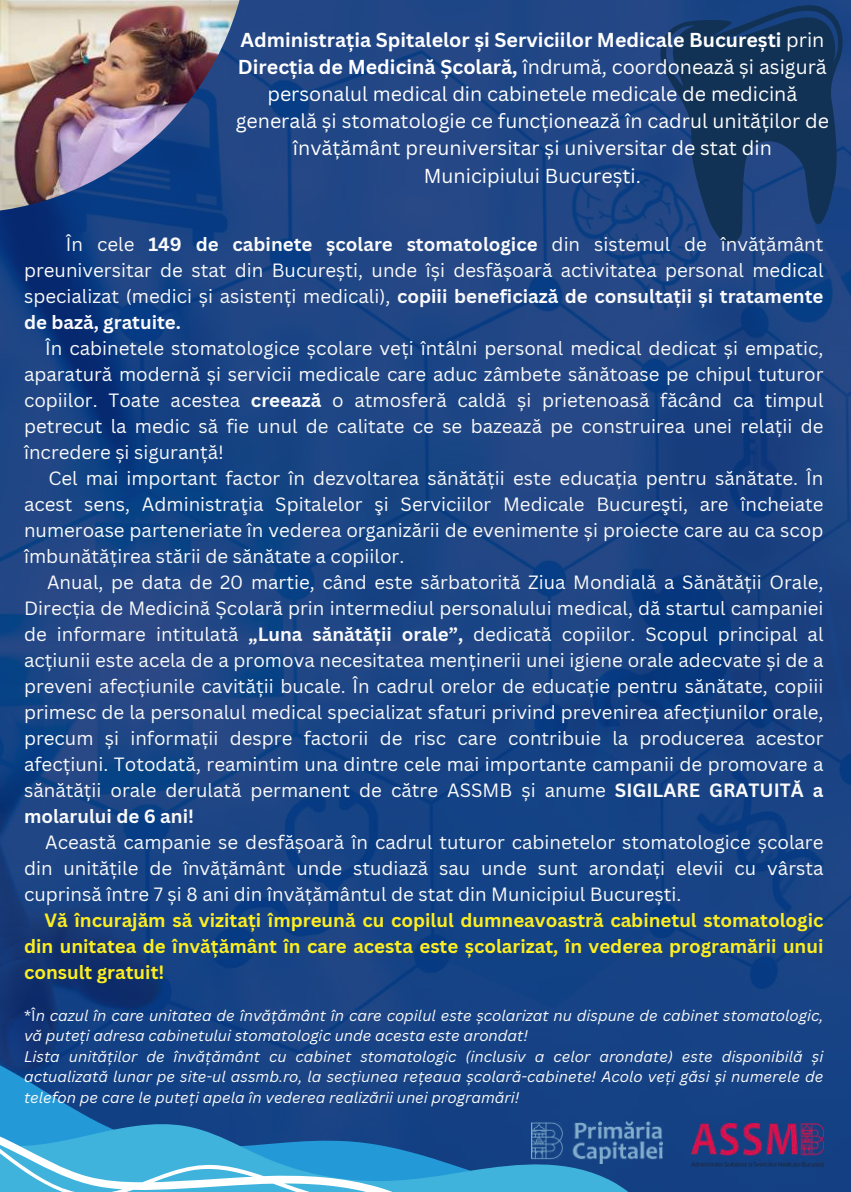
<style>
.page{position:relative;width:851px;height:1192px;background:#fff}
.page>*{position:absolute;margin:0;border:0;box-sizing:border-box;transform-origin:0 0}
.t1{font:19.6px/27px "Canva Sans";color:#fff;text-align:center}
.t2{font:18.6px/26px "Canva Sans";color:#fafafa;text-align:justify}
.t3{font:700 18.6px/26px "Canva Sans";color:#fcee21;text-align:justify}
.t4{font:italic 15px/20.4px "Canva Sans";color:#fafafa}
.s1{font-weight:700}
.s2{font-style:normal}
</style>
<div class="page">
<img style="left:0;top:0;width:850px;height:1191px">
<svg style="left:0;top:822px;width:628px;height:369px;fill:#164385"></svg>
<svg style="left:0;top:906px;width:532px;height:285px;fill:#164285"></svg>
<svg style="left:653px;top:0;width:197px;height:256px;fill:#12345a"></svg>
<img style="left:0;top:0;width:250px;height:213px">
<img style="left:691px;top:1122px;width:132px;height:44px">
<img style="left:531px;top:1120px;width:131px;height:42px">
<p class="t1" style="left:236px;top:26px;width:594px"><span class="s1">Administrația Spitalelor și Serviciilor Medicale București</span> prin <span class="s1">Direcția de Medicină Școlară,</span> îndrumă, coordonează și asigură personalul medical din cabinetele medicale de medicină generală și stomatologie ce funcționează în cadrul unităților de învățământ preuniversitar și universitar de stat din Municipiului București.</p>
<p class="t2" style="left:24px;top:231px;width:800px;text-indent:42px">În cele <span class="s1">149 de cabinete școlare stomatologice</span> din sistemul de învățământ preuniversitar de stat din București, unde își desfășoară activitatea personal medical specializat (medici și asistenți medicali), <span class="s1">copiii beneficiază de consultații și tratamente de bază, gratuite.</span></p>
<p class="t2" style="left:24px;top:335px;width:800px;text-indent:21px">În cabinetele stomatologice școlare veți întâlni personal medical dedicat și empatic, aparatură modernă și servicii medicale care aduc zâmbete sănătoase pe chipul tuturor copiilor. Toate acestea <span class="s1">creează</span> o atmosferă caldă și prietenoasă făcând ca timpul petrecut la medic să fie unul de calitate ce se bazează pe construirea unei relații de încredere și siguranță!</p>
<p class="t2" style="left:24px;top:465px;width:800px;text-indent:24px">Cel mai important factor în dezvoltarea sănătății este educația pentru sănătate. În acest sens, Administraţia Spitalelor şi Serviciilor Medicale Bucureşti, are încheiate numeroase parteneriate în vederea organizării de evenimente și proiecte care au ca scop îmbunătățirea stării de sănătate a copiilor.</p>
<p class="t2" style="left:24px;top:568px;width:800px;text-indent:23px">Anual, pe data de 20 martie, când este sărbatorită Ziua Mondială a Sănătății Orale, Direcția de Medicină Școlară prin intermediul personalului medical, dă startul campaniei de informare intitulată <span class="s1">„Luna sănătății orale”,</span> dedicată copiilor. Scopul principal al acțiunii este acela de a promova necesitatea menținerii unei igiene orale adecvate și de a preveni afecțiunile cavității bucale. În cadrul orelor de educație pentru sănătate, copiii primesc de la personalul medical specializat sfaturi privind prevenirea afecțiunilor orale, precum și informații despre factorii de risc care contribuie la producerea acestor afecțiuni. Totodată, reamintim una dintre cele mai importante campanii de promovare a sănătății orale derulată permanent de către ASSMB și anume <span class="s1">SIGILARE GRATUITĂ a molarului de 6 ani!</span></p>
<p class="t2" style="left:24px;top:828px;width:800px;text-indent:21px">Această campanie se desfășoară în cadrul tuturor cabinetelor stomatologice școlare din unitățile de învățământ unde studiază sau unde sunt arondați elevii cu vârsta cuprinsă între 7 și 8 ani din învățământul de stat din Municipiul București.</p>
<p class="t3" style="left:24px;top:906px;width:800px;text-indent:21px">Vă încurajăm să vizitați împreună cu copilul dumneavoastră cabinetul stomatologic din unitatea de învățământ în care acesta este școlarizat, în vederea programării unui consult gratuit!</p>
<p class="t4" style="left:24px;top:1004px;width:800px"><span class="s2">*Î</span>n cazul în care unitatea de învățământ în care copilul este școlarizat nu dispune de cabinet stomatologic, vă puteți adresa cabinetului stomatologic unde acesta este arondat!<br>Lista unităților de învățământ cu cabinet stomatologic (inclusiv a celor arondate) este disponibilă și actualizată lunar pe site-ul assmb.ro, la secțiunea rețeaua școlară-cabinete! Acolo veți găsi și numerele de telefon pe care le puteți apela în vederea realizării unei programări!</p>
</div>
